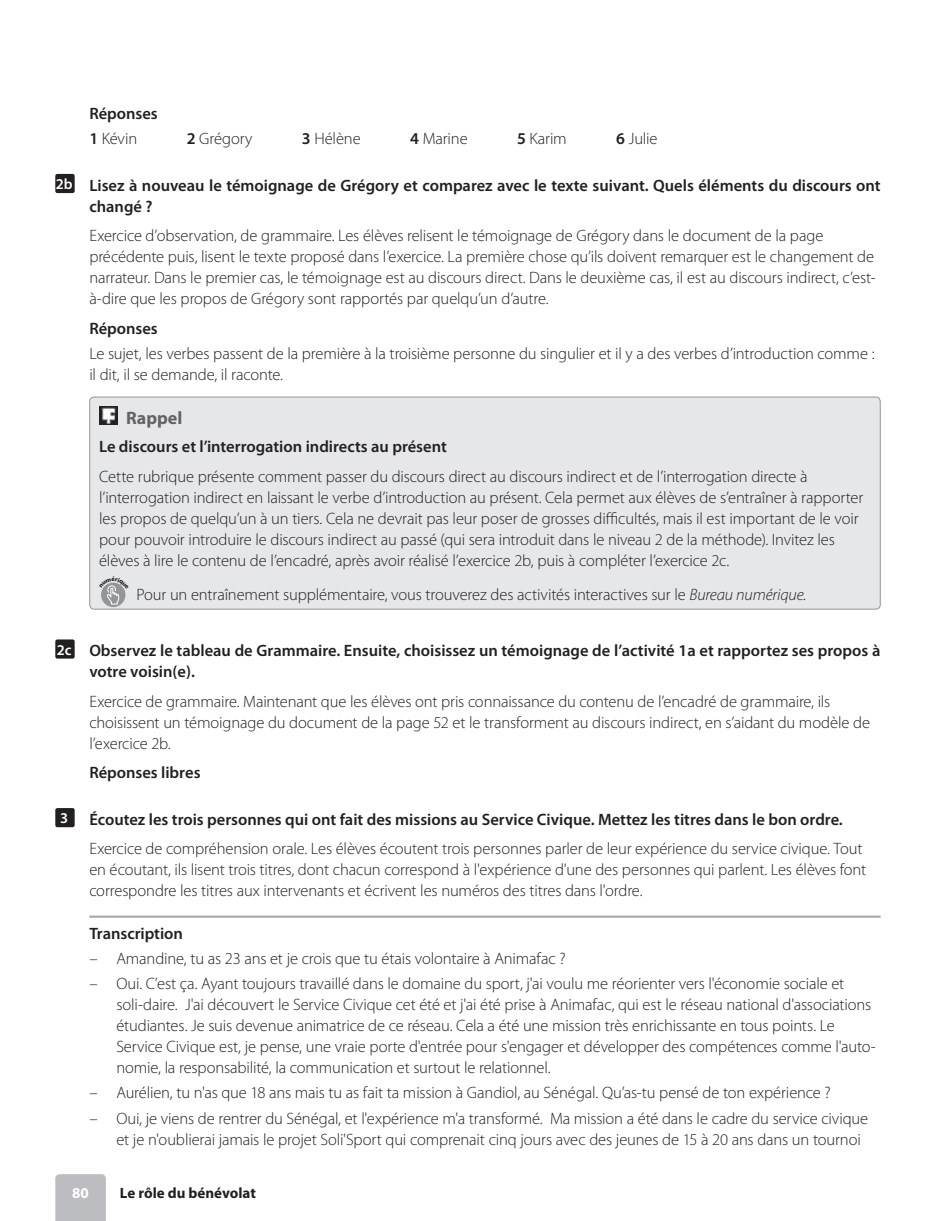
<style>
.page{position:relative;width:936px;height:1221px;background:#fff}
.page>*{position:absolute;margin:0;border:0;box-sizing:border-box;transform-origin:0 0}
.t1{font:700 18px "Myriad Pro";color:#636366}
.Texto_grammaire{font:300 16.5px/21px "Myriad Pro";letter-spacing:-.01em;color:#231f20}
.PREGUNTA_FINA_11_14{font:300 16.5px/21px "Myriad Pro";letter-spacing:-.01em;color:#231f20}
.PREGUNTA_NUMERO_11_1{font:600 16.5px/21px "Myriad Pro";color:#231f20}
.Titulo_grammaire{font:600 16.5px "Myriad Pro";color:#231f20}
.REPONSES{font:600 16.5px "Myriad Pro";color:#231f20}
.Transcripción_superi{font:600 16.5px "Myriad Pro";letter-spacing:-.005em;color:#231f20}
.t2{font:700 15px "Myriad Pro";color:#231f20}
.t3{font:600 15px "Myriad Pro";color:#fff}
.t4{font:700 15px "Myriad Pro";color:#fff}
.s1{font-weight:600}
.s2{font-style:italic}
</style>
<div class="page">
<hr style="left:89px;top:915px;width:791px;height:1px;background:#939598">
<hr style="left:89px;top:916px;width:791px;height:1px;background:#939598">
<div style="left:55px;top:174px;width:20px;height:19px;background:#231f20;border-radius:2px"></div>
<div style="left:90px;top:397px;width:790px;height:212px;background:#e6e7e9;border-radius:4px"></div>
<img style="left:99px;top:406px;width:18px;height:18px">
<div style="left:101px;top:582px;width:24px;height:25px;background:#939598;border-radius:50%"></div>
<div style="left:89px;top:396px;width:791px;height:213px;border:1px solid #939598;border-radius:4px"></div>
<div style="left:55px;top:639px;width:20px;height:19px;background:#231f20;border-radius:2px"></div>
<div style="left:55px;top:808px;width:20px;height:19px;background:#231f20;border-radius:2px"></div>
<div style="left:55px;top:1174px;width:51px;height:46px;background:#bcbdc0"></div>
<svg style="left:101px;top:582px;width:25px;height:23px"></svg>
<p class="REPONSES" style="left:89px;top:103px;width:70px">Réponses</p>
<p class="PREGUNTA_FINA_11_14" style="left:89px;top:128px;width:49px"><span class="s1">1</span> Kévin</p>
<p class="PREGUNTA_FINA_11_14" style="left:187px;top:128px;width:67px"><span class="s1">2</span> Grégory</p>
<p class="PREGUNTA_FINA_11_14" style="left:302px;top:128px;width:60px"><span class="s1">3</span> Hélène</p>
<p class="PREGUNTA_FINA_11_14" style="left:410px;top:128px;width:59px"><span class="s1">4</span> Marine</p>
<p class="PREGUNTA_FINA_11_14" style="left:517px;top:128px;width:51px"><span class="s1">5</span> Karim</p>
<p class="PREGUNTA_FINA_11_14" style="left:616px;top:128px;width:43px"><span class="s1">6</span> Julie</p>
<p class="t3" style="left:56px;top:174px;width:18px">2b</p>
<p class="PREGUNTA_NUMERO_11_1" style="left:89px;top:174px;width:792px">Lisez à nouveau le témoignage de Grégory et comparez avec le texte suivant. Quels éléments du discours ont changé ?</p>
<p class="PREGUNTA_FINA_11_14" style="left:89px;top:225px;width:787px">Exercice d’observation, de grammaire. Les élèves relisent le témoignage de Grégory dans le document de la page précédente puis, lisent le texte proposé dans l’exercice. La première chose qu’ils doivent remarquer est le changement de narrateur. Dans le premier cas, le témoignage est au discours direct. Dans le deuxième cas, il est au discours indirect, c’est&shy;à-dire que les propos de Grégory sont rapportés par quelqu’un d’autre.</p>
<p class="REPONSES" style="left:89px;top:317px;width:70px">Réponses</p>
<p class="PREGUNTA_FINA_11_14" style="left:89px;top:343px;width:786px">Le sujet, les verbes passent de la première à la troisième personne du singulier et il y a des verbes d’introduction comme : il dit, il se demande, il raconte.</p>
<p class="t1" style="left:126px;top:408px;width:58px">Rappel</p>
<p class="Titulo_grammaire" style="left:99px;top:436px;width:349px">Le discours et l’interrogation indirects au présent</p>
<p class="Texto_grammaire" style="left:99px;top:466px;width:765px">Cette rubrique présente comment passer du discours direct au discours indirect et de l’interrogation directe à l’interrogation indirect en laissant le verbe d’introduction au présent. Cela permet aux élèves de s’entraîner à rapporter les propos de quelqu’un à un tiers. Cela ne devrait pas leur poser de grosses difficultés, mais il est important de le voir pour pouvoir introduire le discours indirect au passé (qui sera introduit dans le niveau 2 de la méthode). Invitez les élèves à lire le contenu de l’encadré, après avoir réalisé l’exercice 2b, puis à compléter l’exercice 2c.</p>
<p class="Texto_grammaire" style="left:136px;top:584px;width:671px">Pour un entraînement supplémentaire, vous trouverez des activités interactives sur le <span class="s2">Bureau numérique.</span></p>
<p class="t3" style="left:57px;top:640px;width:16px">2c</p>
<p class="PREGUNTA_NUMERO_11_1" style="left:89px;top:639px;width:792px">Observez le tableau de Grammaire. Ensuite, choisissez un témoignage de l’activité 1a et rapportez ses propos à votre voisin(e).</p>
<p class="PREGUNTA_FINA_11_14" style="left:89px;top:690px;width:782px">Exercice de grammaire. Maintenant que les élèves ont pris connaissance du contenu de l’encadré de grammaire, ils choisissent un témoignage du document de la page 52 et le transforment au discours indirect, en s’aidant du modèle de l’exercice 2b.</p>
<p class="REPONSES" style="left:89px;top:762px;width:113px">Réponses libres</p>
<p class="t3" style="left:60px;top:808px;width:10px">3</p>
<p class="PREGUNTA_NUMERO_11_1" style="left:89px;top:808px;width:755px">Écoutez les trois personnes qui ont fait des missions au Service Civique. Mettez les titres dans le bon ordre.</p>
<p class="PREGUNTA_FINA_11_14" style="left:89px;top:838px;width:778px">Exercice de compréhension orale. Les élèves écoutent trois personnes parler de leur expérience du service civique. Tout en écoutant, ils lisent trois titres, dont chacun correspond à l'expérience d'une des personnes qui parlent. Les élèves font correspondre les titres aux intervenants et écrivent les numéros des titres dans l'ordre.</p>
<p class="Transcripción_superi" style="left:89px;top:922px;width:95px">Transcription</p>
<p class="Texto_grammaire" style="left:89px;top:948px;width:478px">– Amandine, tu as 23 ans et je crois que tu étais volontaire à Animafac ?</p>
<p class="Texto_grammaire" style="left:116px;top:973px;width:761px;text-indent:-27px">– Oui. C’est ça. Ayant toujours travaillé dans le domaine du sport, j'ai voulu me réorienter vers l'économie sociale et soli-daire. J'ai découvert le Service Civique cet été et j'ai été prise à Animafac, qui est le réseau national d'associations étudiantes. Je suis devenue animatrice de ce réseau. Cela a été une mission très enrichissante en tous points. Le Service Civique est, je pense, une vraie porte d'entrée pour s'engager et développer des compétences comme l'auto&shy;nomie, la responsabilité, la communication et surtout le relationnel.</p>
<p class="Texto_grammaire" style="left:89px;top:1082px;width:743px">– Aurélien, tu n'as que 18 ans mais tu as fait ta mission à Gandiol, au Sénégal. Qu’as-tu pensé de ton expérience ?</p>
<p class="Texto_grammaire" style="left:116px;top:1107px;width:753px;text-indent:-27px">– Oui, je viens de rentrer du Sénégal, et l'expérience m'a transformé. Ma mission a été dans le cadre du service civique et je n'oublierai jamais le projet Soli'Sport qui comprenait cinq jours avec des jeunes de 15 à 20 ans dans un tournoi</p>
<p class="t4" style="left:72px;top:1184px;width:18px">80</p>
<p class="t2" style="left:120px;top:1184px;width:137px">Le rôle du bénévolat</p>
</div>
